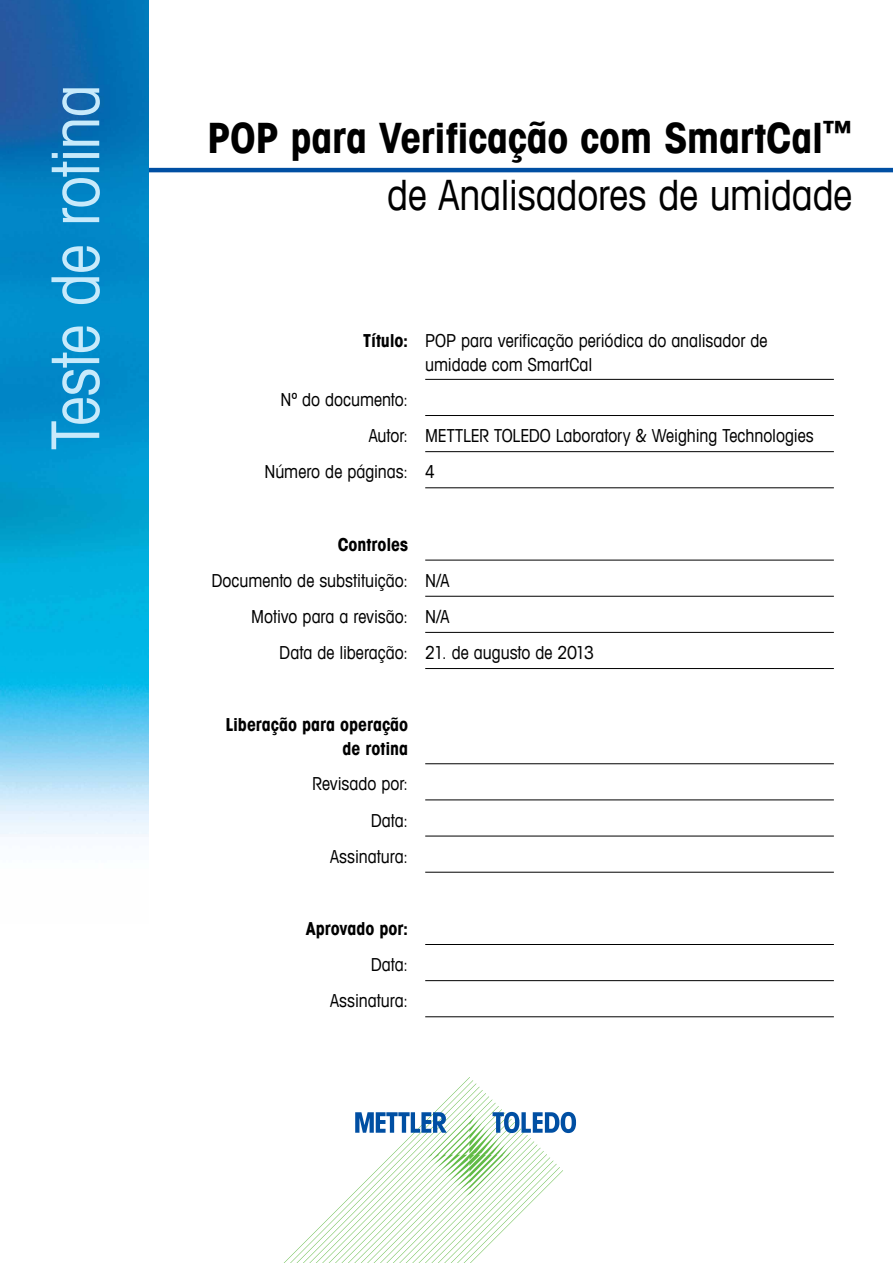
<style>
.page{position:relative;width:893px;height:1263px;background:#fff}
.page>*{position:absolute;margin:0;border:0;box-sizing:border-box;transform-origin:0 0}
.t1{font:condensed 66px "Avant Garde Com";letter-spacing:-.015em;color:#c7eafb}
.t2{font:700 condensed 42px/57px "Avant Garde Com";letter-spacing:-.01em;color:#000;text-align:right}
.t3{font:condensed 18px/36.2px "Avant Garde Com";color:#000;text-align:right}
.t4{font:700 condensed 18px/24px "Avant Garde Com";letter-spacing:-.005em;color:#000;text-align:right}
.s1{font-weight:400}
.s2{font-weight:700}
</style>
<div class="page">
<hr style="left:138px;top:168px;width:755px;height:4px;background:#004fa3">
<img style="left:0;top:0;width:149px;height:837px">
<hr style="left:425px;top:379px;width:409px;height:1px;background:#000">
<hr style="left:425px;top:415px;width:409px;height:1px;background:#000">
<hr style="left:425px;top:451px;width:409px;height:1px;background:#000">
<hr style="left:425px;top:487px;width:409px;height:1px;background:#000">
<hr style="left:425px;top:560px;width:409px;height:1px;background:#000">
<hr style="left:425px;top:596px;width:409px;height:1px;background:#000">
<hr style="left:425px;top:632px;width:409px;height:1px;background:#000">
<hr style="left:425px;top:668px;width:409px;height:1px;background:#000">
<hr style="left:425px;top:763px;width:409px;height:1px;background:#000">
<hr style="left:425px;top:799px;width:409px;height:1px;background:#000">
<hr style="left:425px;top:836px;width:409px;height:1px;background:#000">
<hr style="left:425px;top:872px;width:409px;height:1px;background:#000">
<hr style="left:425px;top:944px;width:409px;height:1px;background:#000">
<hr style="left:425px;top:980px;width:409px;height:1px;background:#000">
<hr style="left:425px;top:1016px;width:409px;height:1px;background:#000">
<svg style="left:284px;top:1077px;width:292px;height:186px"></svg>
<h1 class="t1" style="left:35px;top:450px;width:367px;rotate:-90deg">Teste de rotina</h1>
<h2 class="t2" style="left:207px;top:108px;width:647px">POP para Verificação com SmartCal<sup>™ </sup><span class="s1">de Analisadores de umidade</span></h2>
<p class="t3" style="left:425px;top:328px;width:344px;line-height:24px;text-align:left;text-indent:-62px"><span class="s2">Título:</span> POP para verificação periódica do analisador de umidade com SmartCal</p>
<p class="t3" style="left:280px;top:381px;width:129px">Nº do documento:</p>
<p class="t3" style="left:369px;top:417px;width:447px">Autor: METTLER TOLEDO Laboratory &amp; Weighing Technologies</p>
<p class="t3" style="left:265px;top:453px;width:172px">Número de páginas: 4</p>
<p class="t4" style="left:338px;top:532px;width:72px">Controles</p>
<p class="t3" style="left:211px;top:562px;width:240px">Documento de substituição: N/A</p>
<p class="t3" style="left:251px;top:598px;width:200px">Motivo para a revisão: N/A</p>
<p class="t3" style="left:279px;top:634px;width:316px">Data de liberação: 21. de augusto de 2013</p>
<p class="t4" style="left:226px;top:712px;width:184px">Liberação para operação de rotina</p>
<p class="t3" style="left:312px;top:765px;width:97px">Revisado por:<br>Data:<br>Assinatura:</p>
<p class="t4" style="left:306px;top:916px;width:104px">Aprovado por:</p>
<p class="t3" style="left:330px;top:946px;width:80px">Data:<br>Assinatura:</p>
</div>
